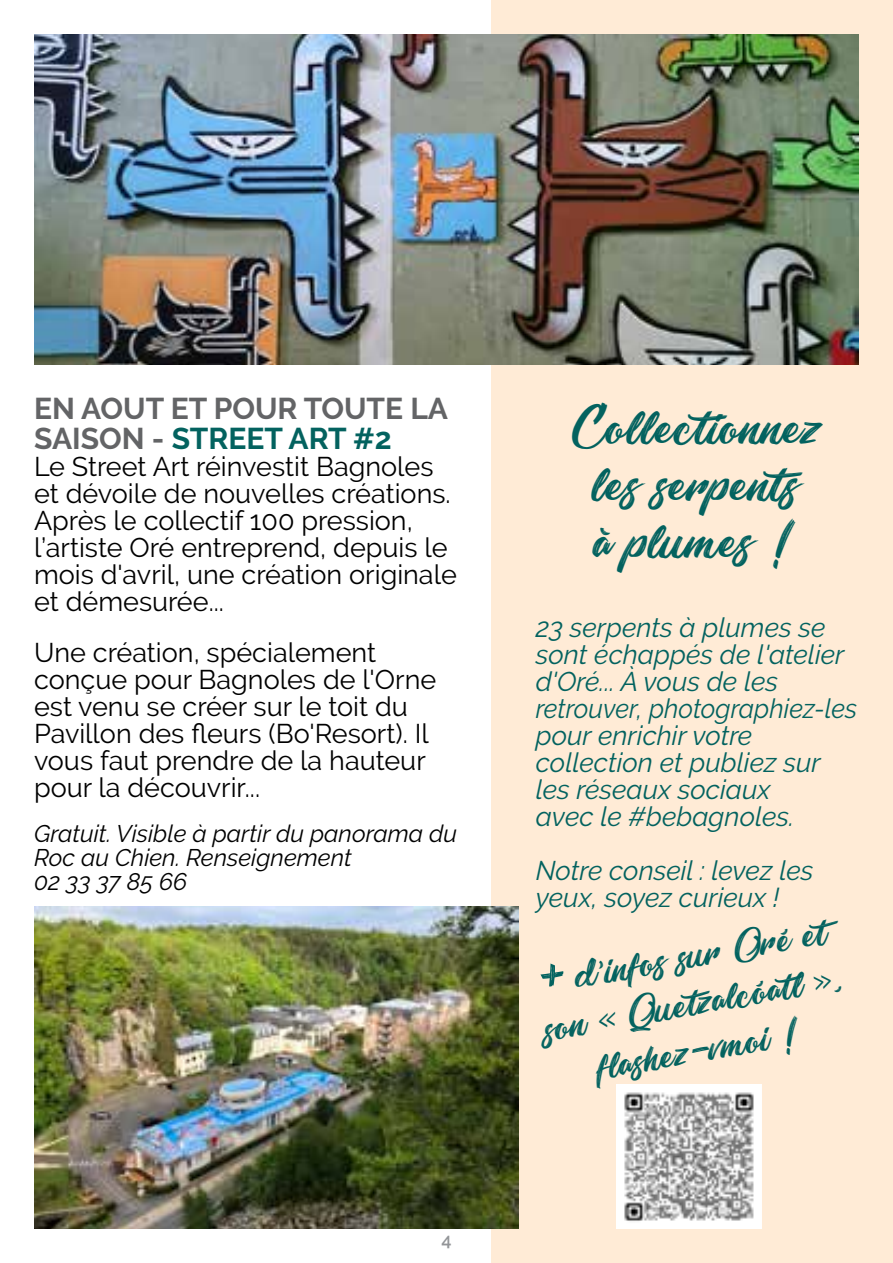
<style>
.page{position:relative;width:893px;height:1263px;background:#fff}
.page>*{position:absolute;margin:0;border:0;box-sizing:border-box;transform-origin:0 0}
.t1{font:48px/57px "Barbershopin Thailand";color:#03625f;text-align:center}
.t2{font:36px/47.1px "Barbershopin Thailand";color:#03625f;text-align:center}
.t3{font:700 30px/30px "Raleway";color:#636466}
.t4{font:27px/27px "Raleway";color:#000}
.t5{font:italic 27px/27px "Raleway";color:#03625f}
.t6{font:italic 24px/24px "Raleway";color:#000}
.t7{font:600 18px "Raleway";color:#939598}
.s1{color:#03625f}
.s2{font-size:48px}
.s3{font-family:"Raleway";font-style:italic}
.s4{font-family:"Raleway"}
</style>
<div class="page">
<div style="left:491px;top:0;width:402px;height:1263px;background:#ffebd6"></div>
<img style="left:34px;top:34px;width:825px;height:331px">
<img style="left:617px;top:1084px;width:144px;height:145px">
<img style="left:34px;top:907px;width:485px;height:322px">
<p class="t3" style="left:34px;top:393px;width:416px">EN AOUT ET POUR TOUTE LA<br>SAISON - <span class="s1">STREET ART #2</span></p>
<p class="t4" style="left:34px;top:452px;width:424px">Le Street Art réinvestit Bagnoles et dévoile de nouvelles créations.<br>Après le collectif 100 pression, l’artiste Oré entreprend, depuis le mois d'avril, une création originale et démesurée...</p>
<p class="t4" style="left:34px;top:638px;width:404px">Une création, spécialement conçue pour Bagnoles de l'Orne est venu se créer sur le toit du<br>Pavillon des fleurs (Bo'Resort). Il vous faut prendre de la hauteur pour la découvrir...</p>
<p class="t6" style="left:34px;top:821px;width:425px">Gratuit. Visible à partir du panorama du<br>Roc au Chien. Renseignement<br>02 33 37 85 66</p>
<p class="t7" style="left:441px;top:1229px;width:12px">4</p>
<h1 class="t1" style="left:571px;top:398px;width:254px">Collectionnez les serpents<br>à plumes !</h1>
<p class="t5" style="left:536px;top:614px;width:323px">23 serpents à plumes se sont échappés de l'atelier d'Oré... À vous de les retrouver, photographiez-les pour enrichir votre collection et publiez sur les réseaux sociaux<br>avec le #bebagnoles.</p>
<p class="t5" style="left:536px;top:857px;width:279px">Notre conseil : levez les yeux, soyez curieux !</p>
<h2 class="t2" style="left:533px;top:959px;width:301px;rotate:-10deg"><span class="s2">+</span> d'infos sur Oré et son <span class="s3">«</span> Quetzalcóatl <span class="s4">»</span>, flashez-vmoi !</h2>
</div>
